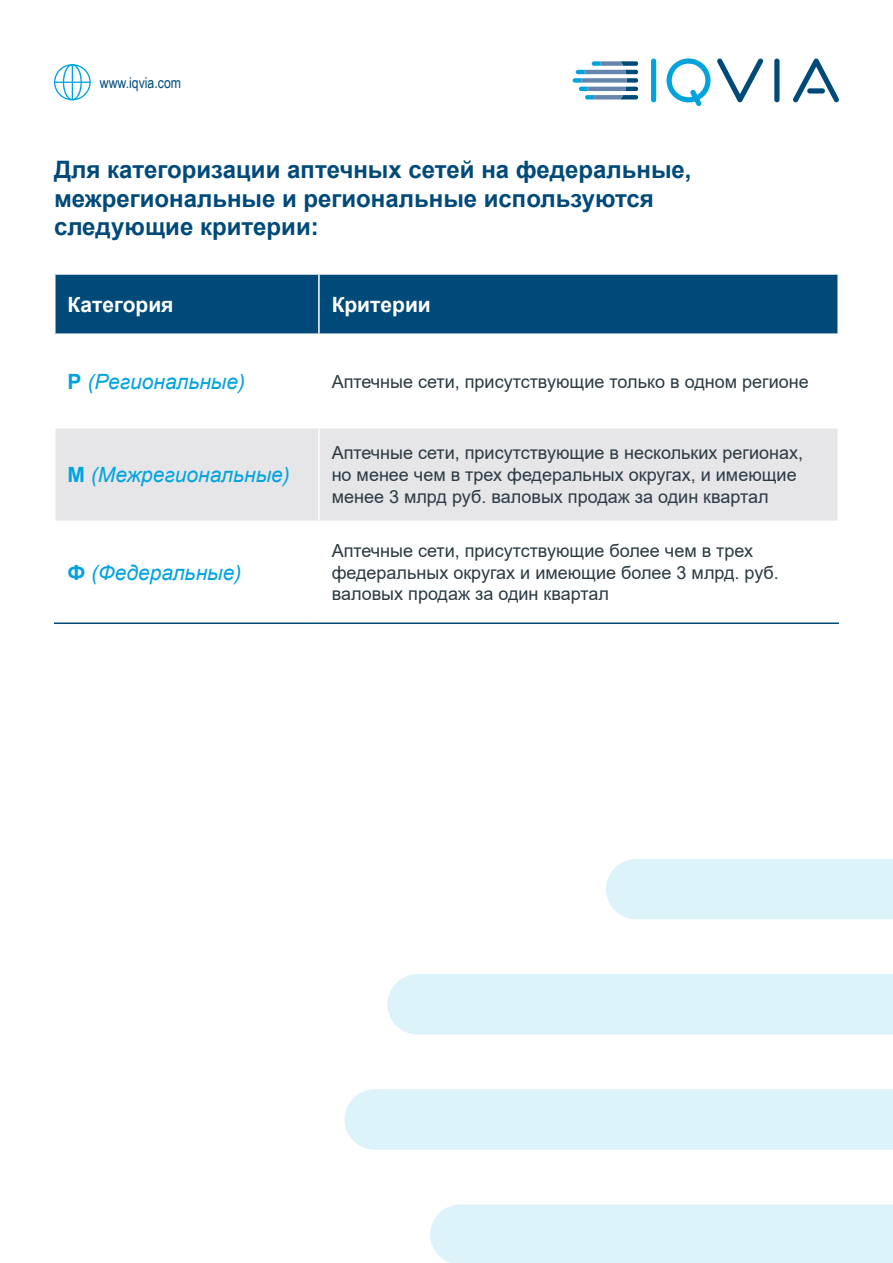
<style>
.page{position:relative;width:893px;height:1263px;background:#fff}
.page>*{position:absolute;margin:0;border:0;box-sizing:border-box;transform-origin:0 0}
.t1{font:700 24px/28.8px "Arial";color:#004a7a}
.t2{font:italic 21px "Arial";color:#00a3de}
.t3{font:700 21px "Arial";color:#fff}
.t4{font:18px/21.6px "Arial";color:#2b3a42}
.t5{font:15px "Arial Narrow";color:#004a7a}
.s1{font-weight:700;font-style:normal}
</style>
<div class="page">
<div style="left:56px;top:275px;width:781px;height:58px;background:#004a7a"></div>
<div style="left:56px;top:428px;width:781px;height:92px;background:#e6e6e8"></div>
<hr style="left:318px;top:275px;width:2px;height:58px;background:#fff">
<hr style="left:318px;top:428px;width:2px;height:92px;background:#fff">
<hr style="left:54px;top:622px;width:265px;height:2px;background:#004a7a">
<hr style="left:319px;top:622px;width:520px;height:2px;background:#004a7a">
<div style="left:430px;top:1204px;width:463px;height:59px;background:#ddf3fa"></div>
<div style="left:344px;top:1089px;width:549px;height:61px;background:#ddf3fa"></div>
<div style="left:387px;top:974px;width:506px;height:60px;background:#ddf3fa"></div>
<div style="left:606px;top:859px;width:287px;height:60px;background:#ddf3fa"></div>
<svg style="left:666px;top:58px;width:45px;height:48px"></svg>
<div style="left:651px;top:59px;width:5px;height:43px;background:#00a3de;border-radius:3px"></div>
<div style="left:774px;top:59px;width:5px;height:43px;background:#004a7a;border-radius:3px"></div>
<svg style="left:717px;top:58px;width:46px;height:44px"></svg>
<svg style="left:793px;top:59px;width:46px;height:44px"></svg>
<svg style="left:573px;top:61px;width:65px;height:38px"></svg>
<svg style="left:54px;top:64px;width:37px;height:36px"></svg>
<hr style="left:72px;top:65px;width:1px;height:34px;background:#00a3e0">
<hr style="left:54px;top:82px;width:37px;height:1px;background:#00a3e0">
<p class="t5" style="left:100px;top:71px;width:83px">www.iqvia.com</p>
<h1 class="t1" style="left:54px;top:155px;width:639px">Для категоризации аптечных сетей на федеральные, межрегиональные и региональные используются следующие критерии:</h1>
<p class="t3" style="left:68px;top:290px;width:108px">Категория</p>
<p class="t3" style="left:332px;top:290px;width:101px">Критерии</p>
<p class="t2" style="left:68px;top:368px;width:179px"><span class="s1">Р</span> (Региональные)</p>
<p class="t4" style="left:332px;top:370px;width:479px">Аптечные сети, присутствующие только в одном регионе</p>
<p class="t2" style="left:68px;top:461px;width:224px"><span class="s1">М</span> (Межрегиональные)</p>
<p class="t2" style="left:68px;top:559px;width:175px"><span class="s1">Ф</span> (Федеральные)</p>
<p class="t4" style="left:332px;top:442px;width:473px">Аптечные сети, присутствующие в нескольких регионах, но менее чем в трех федеральных округах, и имеющие менее 3 млрд руб. валовых продаж за один квартал</p>
<p class="t4" style="left:332px;top:540px;width:449px">Аптечные сети, присутствующие более чем в трех федеральных округах и имеющие более 3 млрд. руб. валовых продаж за один квартал</p>
</div>
